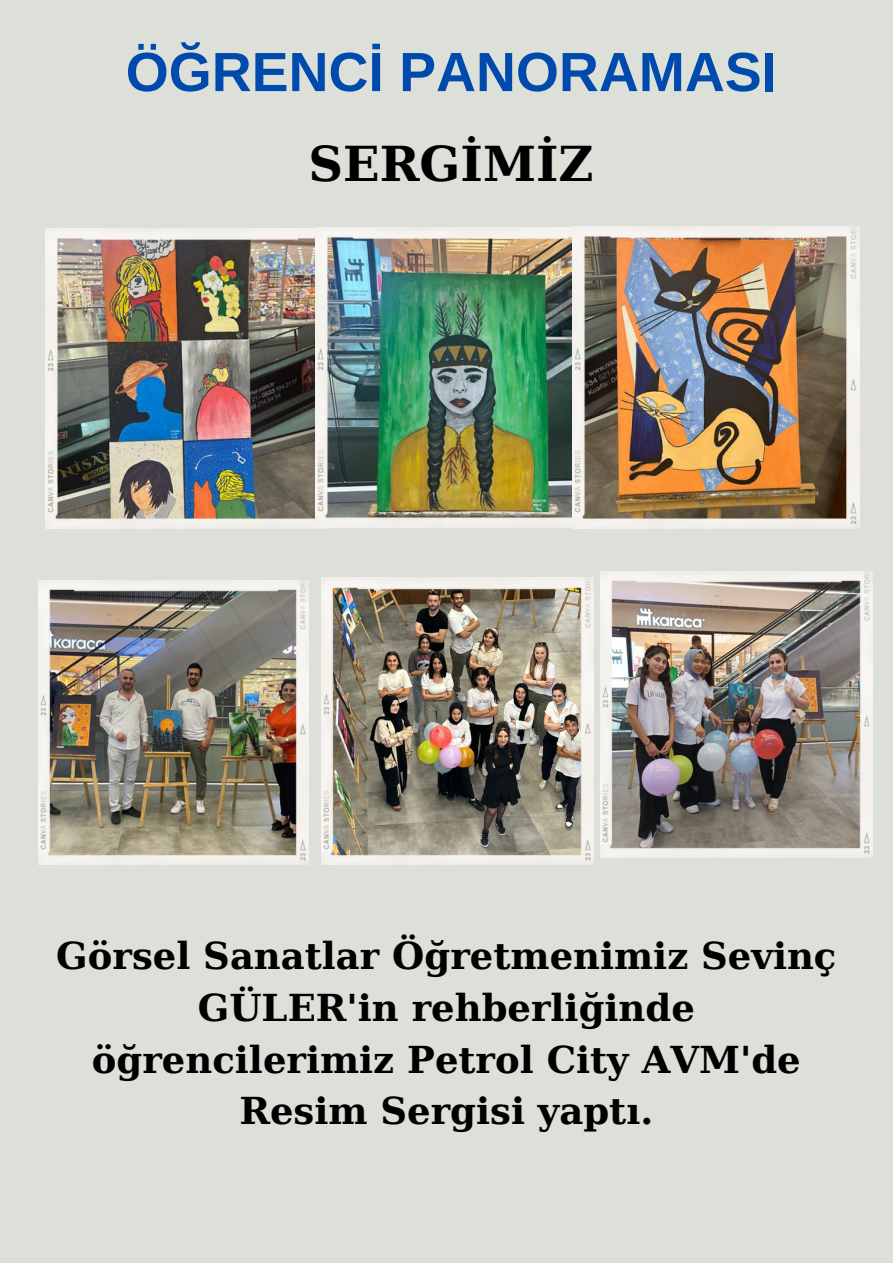
<style>
.page{position:relative;width:893px;height:1264px;background:#fff}
.page>*{position:absolute;margin:0;border:0;box-sizing:border-box;transform-origin:0 0}
.t1{font:700 55.2px "Arimo";color:#004aad}
.t2{font:700 48px "DejaVu Serif";color:#000}
.t3{font:700 37.05px/51.8px "DejaVu Serif";color:#000;text-align:center}
</style>
<div class="page">
<div style="left:0;top:0;width:892px;height:1262px;background:#dce0d9"></div>
<img style="left:46px;top:229px;width:284px;height:299px">
<img style="left:315px;top:227px;width:257px;height:300px">
<img style="left:572px;top:226px;width:287px;height:302px">
<img style="left:39px;top:580px;width:269px;height:284px">
<img style="left:321px;top:578px;width:272px;height:286px">
<img style="left:600px;top:571px;width:272px;height:286px">
<p class="t1" style="left:126px;top:41px;width:652px">ÖĞRENCİ PANORAMASI</p>
<p class="t2" style="left:308px;top:136px;width:286px">SERGİMİZ</p>
<p class="t3" style="left:56px;top:930px;width:781px">Görsel Sanatlar Öğretmenimiz Sevinç<br>GÜLER'in rehberliğinde öğrencilerimiz Petrol City AVM'de<br>Resim Sergisi yaptı.</p>
</div>
